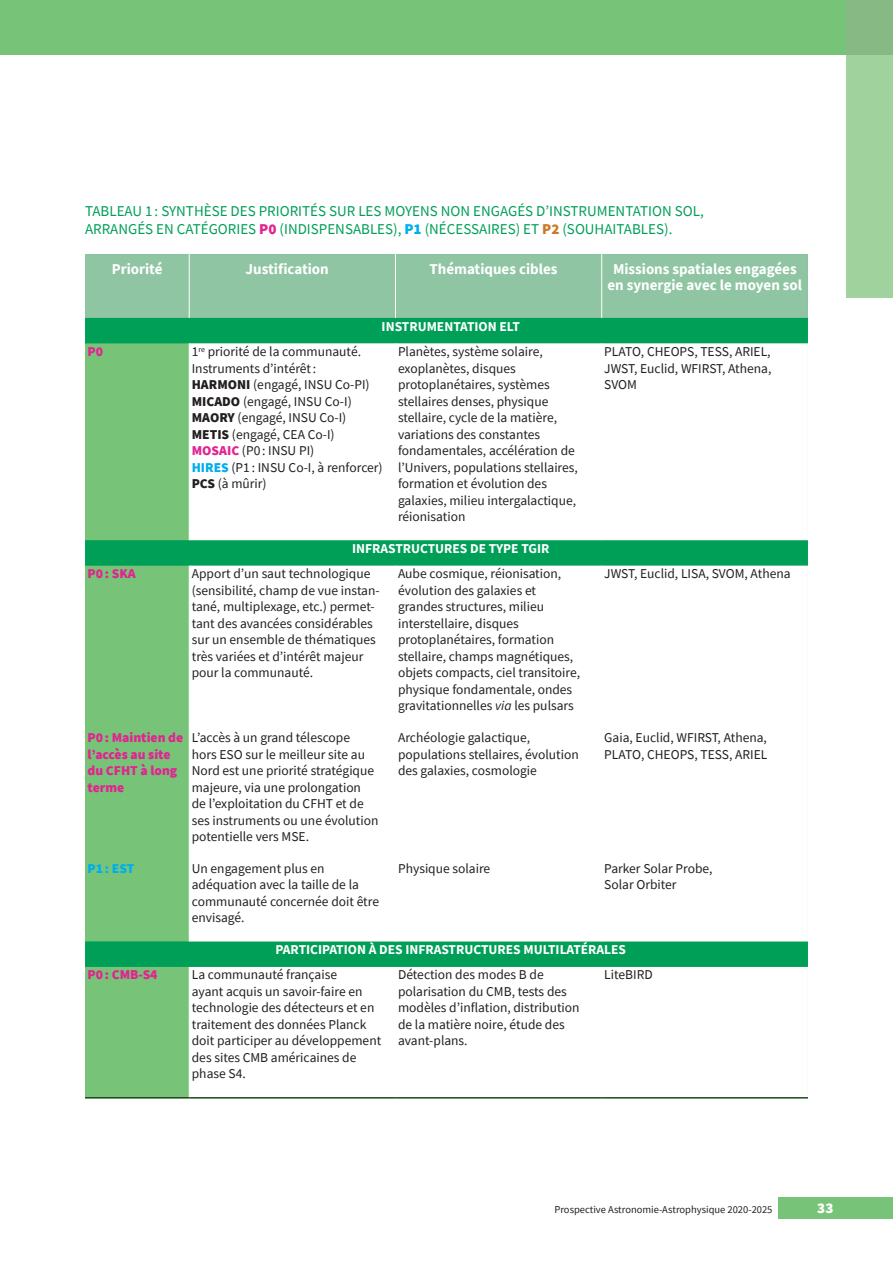
<style>
.page{position:relative;width:893px;height:1263px;background:#fff}
.page>*{position:absolute;margin:0;border:0;box-sizing:border-box;transform-origin:0 0}
.t1{font:15px/18px "Source Sans Pro";color:#009f58}
.t2{font:700 15px/16.5px "Source Sans Pro";color:#fff;text-align:center}
.t3{font:900 15px "Source Sans Pro";color:#fff}
.t4{font:13.5px/16.5px "Source Sans Pro";color:#231f20}
.t5{font:700 13.5px "Source Sans Pro";color:#fff}
.t6{font:900 13.5px/16.5px "Source Sans Pro";color:#e22391}
.t7{font:900 13.5px "Source Sans Pro";color:#00aeef}
.t8{font:10.5px "Source Sans Pro";color:#231f20}
.s1{font-weight:900;color:#e22391}
.s2{font-weight:900;color:#00aeef}
.s3{font-weight:900;color:#cc7a29}
.s4{font-weight:900}
.s5{font-style:italic}
</style>
<div class="page">
<div style="left:778px;top:1197px;width:115px;height:21px;background:#77c479"></div>
<div style="left:0;top:0;width:893px;height:55px;background:#77c479"></div>
<div style="left:846px;top:0;width:47px;height:298px;background:linear-gradient(to bottom,#90c28e,#a7d9a5)"></div>
<div style="left:85px;top:254px;width:723px;height:844px;background:#77c479"></div>
<div style="left:85px;top:254px;width:723px;height:64px;background:#8fc5a2"></div>
<svg style="left:85px;top:318px;width:723px;height:649px"></svg>
<div style="left:190px;top:343px;width:618px;height:197px;background:#fff"></div>
<div style="left:189px;top:566px;width:619px;height:531px;background:#fff"></div>
<hr style="left:189px;top:254px;width:1px;height:64px;background:#fff">
<hr style="left:395px;top:254px;width:1px;height:64px;background:#fff">
<hr style="left:601px;top:254px;width:1px;height:64px;background:#fff">
<hr style="left:189px;top:343px;width:1px;height:197px;background:#fff">
<hr style="left:395px;top:343px;width:1px;height:197px;background:#fff">
<hr style="left:601px;top:343px;width:1px;height:197px;background:#fff">
<hr style="left:189px;top:566px;width:1px;height:163px;background:#fff">
<hr style="left:395px;top:566px;width:1px;height:163px;background:#fff">
<hr style="left:601px;top:566px;width:1px;height:163px;background:#fff">
<hr style="left:189px;top:729px;width:1px;height:131px;background:#fff">
<hr style="left:395px;top:729px;width:1px;height:131px;background:#fff">
<hr style="left:601px;top:729px;width:1px;height:131px;background:#fff">
<hr style="left:189px;top:860px;width:1px;height:81px;background:#fff">
<hr style="left:395px;top:860px;width:1px;height:81px;background:#fff">
<hr style="left:601px;top:860px;width:1px;height:81px;background:#fff">
<hr style="left:189px;top:967px;width:1px;height:130px;background:#fff">
<hr style="left:395px;top:967px;width:1px;height:130px;background:#fff">
<hr style="left:601px;top:967px;width:1px;height:130px;background:#fff">
<hr style="left:85px;top:1097px;width:104px;height:1px;background:#231f20">
<hr style="left:189px;top:1097px;width:206px;height:1px;background:#231f20">
<hr style="left:395px;top:1097px;width:207px;height:1px;background:#231f20">
<hr style="left:602px;top:1097px;width:206px;height:1px;background:#231f20">
<p class="t1" style="left:85px;top:202px;width:620px">TABLEAU 1 : SYNTHÈSE DES PRIORITÉS SUR LES MOYENS NON ENGAGÉS D’INSTRUMENTATION SOL,<br>ARRANGÉS EN CATÉGORIES <span class="s1">P0</span> (INDISPENSABLES), <span class="s2">P1</span> (NÉCESSAIRES) ET <span class="s3">P2</span> (SOUHAITABLES).</p>
<p class="t2" style="left:112px;top:260px;width:52px">Priorité</p>
<p class="t2" style="left:246px;top:260px;width:85px">Justification</p>
<p class="t2" style="left:429px;top:260px;width:130px">Thématiques cibles</p>
<p class="t2" style="left:607px;top:260px;width:196px">Missions spatiales engagées en synergie avec le moyen sol</p>
<p class="t5" style="left:382px;top:317px;width:140px">INSTRUMENTATION ELT</p>
<p class="t6" style="left:88px;top:343px;width:17px">P0</p>
<p class="t4" style="left:192px;top:343px;width:192px">1<sup>re</sup> priorité de la communauté.<br>Instruments d’intérêt:<br><span class="s4">HARMONI</span> (engagé, INSU Co-PI)<br><span class="s4">MICADO</span> (engagé, INSU Co-I)<br><span class="s4">MAORY</span> (engagé, INSU Co-I)<br><span class="s4">METIS</span> (engagé, CEA Co-I)<br><span class="s1">MOSAIC</span> (P0 : INSU PI)<br><span class="s2">HIRES</span> (P1 : INSU Co-I, à renforcer)<br><span class="s4">PCS</span> (à mûrir)</p>
<p class="t4" style="left:398px;top:343px;width:181px">Planètes, système solaire, exoplanètes, disques protoplanétaires, systèmes stellaires denses, physique stellaire, cycle de la matière, variations des constantes fondamentales, accélération de l’Univers, populations stellaires, formation et évolution des galaxies, milieu intergalactique, réionisation</p>
<p class="t4" style="left:604px;top:343px;width:169px;text-align:justify">PLATO, CHEOPS, TESS, ARIEL, JWST, Euclid, WFIRST, Athena, SVOM</p>
<p class="t5" style="left:352px;top:539px;width:199px">INFRASTRUCTURES DE TYPE TGIR</p>
<p class="t6" style="left:88px;top:565px;width:50px">P0: SKA</p>
<p class="t4" style="left:192px;top:565px;width:189px">Apport d’un saut technologique (sensibilité, champ de vue instan&shy;tané, multiplexage, etc.) permet&shy;tant des avancées considérables sur un ensemble de thématiques très variées et d’intérêt majeur pour la communauté.</p>
<p class="t4" style="left:398px;top:565px;width:184px">Aube cosmique, réionisation, évolution des galaxies et grandes structures, milieu interstellaire, disques protoplanétaires, formation stellaire, champs magnétiques, objets compacts, ciel transitoire, physique fondamentale, ondes gravitationnelles <span class="s5">via</span> les pulsars</p>
<p class="t4" style="left:604px;top:565px;width:188px">JWST, Euclid, LISA, SVOM, Athena</p>
<p class="t6" style="left:88px;top:729px;width:97px">P0: Maintien de l’accès au site du CFHT à long terme</p>
<p class="t4" style="left:192px;top:729px;width:188px">L’accès à un grand télescope hors ESO sur le meilleur site au<br>Nord est une priorité stratégique majeure, via une prolongation de l’exploitation du CFHT et de ses instruments ou une évolution potentielle vers MSE.</p>
<p class="t4" style="left:398px;top:729px;width:182px">Archéologie galactique, populations stellaires, évolution des galaxies, cosmologie</p>
<p class="t4" style="left:604px;top:729px;width:165px">Gaia, Euclid, WFIRST, Athena,<br>PLATO, CHEOPS, TESS, ARIEL</p>
<p class="t7" style="left:88px;top:859px;width:48px">P1: EST</p>
<p class="t4" style="left:192px;top:860px;width:189px">Un engagement plus en adéquation avec la taille de la communauté concernée doit être envisagé.</p>
<p class="t4" style="left:398px;top:860px;width:94px">Physique solaire</p>
<p class="t4" style="left:604px;top:860px;width:110px">Parker Solar Probe,<br>Solar Orbiter</p>
<p class="t5" style="left:276px;top:940px;width:352px">PARTICIPATION À DES INFRASTRUCTURES MULTILATÉRALES</p>
<p class="t6" style="left:88px;top:966px;width:71px">P0: CMB-S4</p>
<p class="t4" style="left:192px;top:967px;width:191px">La communauté française<br>ayant acquis un savoir-faire en technologie des détecteurs et en traitement des données Planck doit participer au développement des sites CMB américaines de phase S4.</p>
<p class="t4" style="left:398px;top:967px;width:183px">Détection des modes B de polarisation du CMB, tests des modèles d’inflation, distribution de la matière noire, étude des avant-plans.</p>
<p class="t4" style="left:604px;top:967px;width:50px">LiteBIRD</p>
<p class="t8" style="left:554px;top:1203px;width:220px">Prospective Astronomie-Astrophysique 2020-2025</p>
<p class="t3" style="left:817px;top:1198px;width:18px">33</p>
</div>
